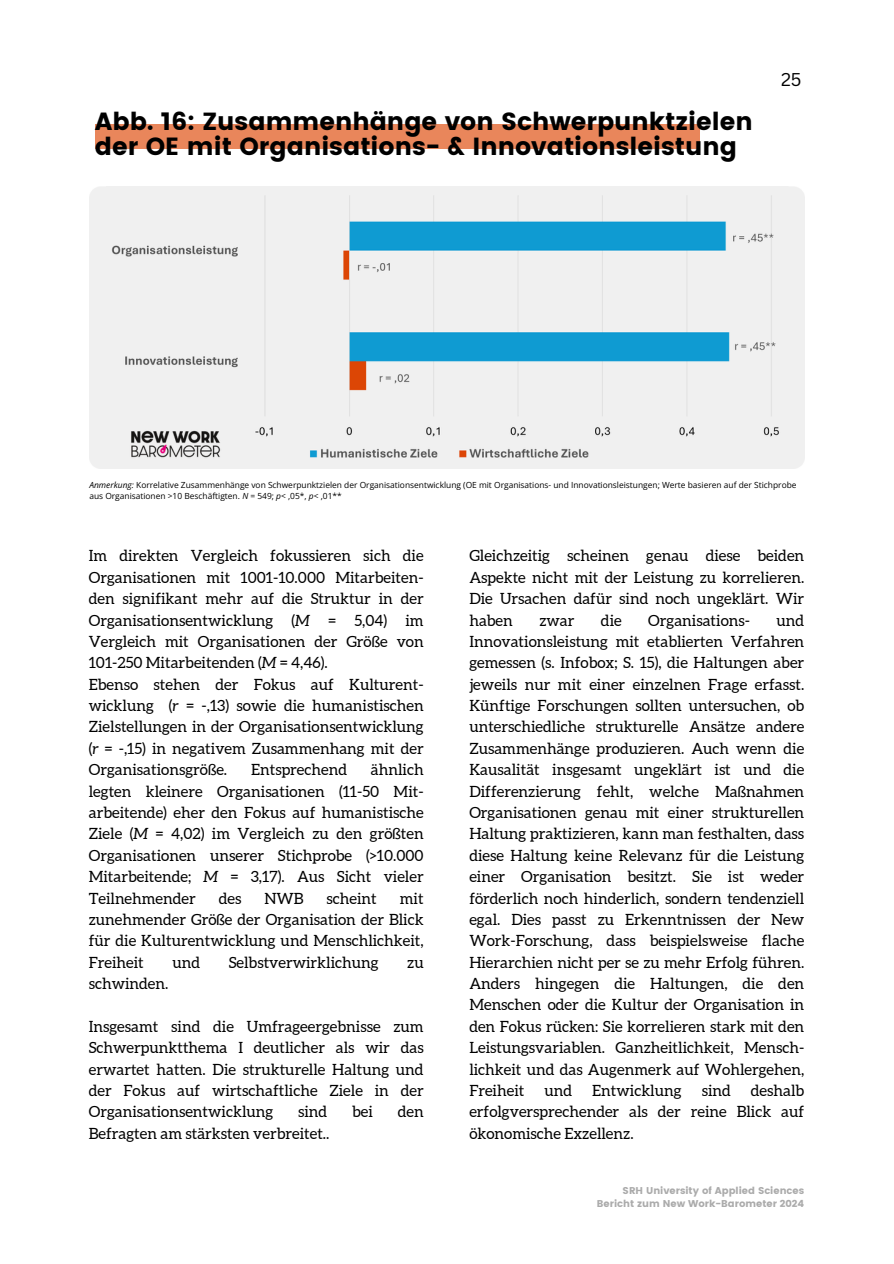
<style>
.page{position:relative;width:894px;height:1264px;background:#fff}
.page>*{position:absolute;margin:0;border:0;box-sizing:border-box;transform-origin:0 0}
.t1{font:24.75px/24.8px "Poppins";color:#000}
.t2{font:18px "Canva Sans";color:#000}
.t3{font:15.45px/21.3px "Aleo";color:#000;text-align:justify}
.t4{font:9.9px/13.5px "Poppins";color:#ababab;text-align:right}
.t5{font:8.4px/11.2px "Open Sans";color:#000}
.s1{font-style:italic}
</style>
<div class="page">
<div style="left:95px;top:124px;width:604px;height:25px;background:#e9865b"></div>
<img style="left:89px;top:186px;width:715px;height:282px">
<h3 class="t1" style="left:95px;top:109px;width:659px">Abb. 16: Zusammenhänge von Schwerpunktzielen der OE mit Organisations- &amp; Innovationsleistung</h3>
<p class="t2" style="left:780px;top:66px;width:22px">25</p>
<p class="t5" style="left:89px;top:479px;width:708px"><span class="s1">Anmerkung:</span> Korrelative Zusammenhänge von Schwerpunktzielen der Organisationsentwicklung (OE mit Organisations- und Innovationsleistungen; Werte basieren auf der Stichprobe aus Organisationen &gt;10 Beschäftigten. <span class="s1">N</span> = 549; <span class="s1">p</span>&lt; ,05*, <span class="s1">p</span>&lt; ,01**</p>
<h1 class="t3" style="left:89px;top:545px;width:336px;text-align:left">Im direkten Vergleich fokussieren sich die Organisationen mit 1001-10.000 Mitarbeiten&shy;den signifikant mehr auf die Struktur in der Organisationsentwicklung (<span class="s1">M</span> = 5,04) im Vergleich mit Organisationen der Größe von 101-250 Mitarbeitenden (<span class="s1">M</span> = 4,46).<br>Ebenso stehen der Fokus auf Kulturent&shy;wicklung (<span class="s1">r</span> = -,13) sowie die humanistischen Zielstellungen in der Organisationsentwicklung (<span class="s1">r</span> = -,15) in negativem Zusammenhang mit der Organisationsgröße.</h1>
<h1 class="t3" style="left:251px;top:759px;width:98px">Entsprechend</h1>
<h1 class="t3" style="left:89px;top:759px;width:336px;text-indent:282px">ähnlich legten kleinere Organisationen (11-50 Mit&shy;arbeitende) eher den Fokus auf humanistische Ziele (<span class="s1">M</span> = 4,02) im Vergleich zu den größten Organisationen unserer Stichprobe (&gt;10.000<br>Mitarbeitende; <span class="s1">M</span> = 3,17). Aus Sicht vieler Teilnehmender</h1>
<h1 class="t3" style="left:219px;top:887px;width:24px">des</h1>
<h1 class="t3" style="left:264px;top:887px;width:41px">NWB</h1>
<h1 class="t3" style="left:326px;top:887px;width:52px">scheint</h1>
<h1 class="t3" style="left:89px;top:887px;width:336px;text-indent:311px">mit zunehmender Größe der Organisation der Blick für die Kulturentwicklung und Menschlichkeit, Freiheit</h1>
<h1 class="t3" style="left:172px;top:951px;width:29px">und</h1>
<h1 class="t3" style="left:229px;top:951px;width:151px">Selbstverwirklichung</h1>
<h1 class="t3" style="left:407px;top:951px;width:18px">zu</h1>
<h1 class="t3" style="left:89px;top:972px;width:81px">schwinden.</h1>
<p class="t3" style="left:89px;top:1015px;width:336px">Insgesamt sind die Umfrageergebnisse zum Schwerpunktthema I deutlicher als wir das erwartet hatten. Die strukturelle Haltung und der Fokus auf wirtschaftliche Ziele in der Organisationsentwicklung</p>
<p class="t3" style="left:298px;top:1101px;width:31px">sind</p>
<p class="t3" style="left:352px;top:1101px;width:22px">bei</p>
<p class="t3" style="left:397px;top:1101px;width:27px">den</p>
<p class="t3" style="left:89px;top:1122px;width:242px">Befragten am stärksten verbreitet..</p>
<p class="t3" style="left:469px;top:545px;width:336px">Gleichzeitig scheinen genau diese beiden Aspekte nicht mit der Leistung zu korrelieren.<br>Die Ursachen dafür sind noch ungeklärt. Wir haben</p>
<p class="t3" style="left:469px;top:609px;width:336px;text-indent:307px">und Innovationsleistung mit etablierten Verfahren gemessen (s. Infobox; S. 15), die Haltungen aber jeweils nur mit einer einzelnen Frage erfasst.<br>Künftige Forschungen sollten untersuchen, ob unterschiedliche strukturelle Ansätze andere Zusammenhänge produzieren. Auch wenn die Kausalität insgesamt ungeklärt ist und die Differenzierung fehlt, welche Maßnahmen Organisationen genau mit einer strukturellen Haltung praktizieren, kann man festhalten, dass diese Haltung keine Relevanz für die Leistung einer Organisation besitzt. Sie ist weder förderlich noch hinderlich, sondern tendenziell egal. Dies passt zu Erkenntnissen der New Work-Forschung, dass beispielsweise flache Hierarchien nicht per se zu mehr Erfolg führen.<br>Anders hingegen die Haltungen, die den Menschen oder die Kultur der Organisation in den Fokus rücken: Sie korrelieren stark mit den Leistungsvariablen. Ganzheitlichkeit, Mensch&shy;lichkeit und das Augenmerk auf Wohlergehen, Freiheit</p>
<p class="t3" style="left:539px;top:609px;width:37px">zwar</p>
<p class="t3" style="left:600px;top:609px;width:22px">die</p>
<p class="t3" style="left:648px;top:609px;width:103px">Organisations-</p>
<p class="t3" style="left:469px;top:1079px;width:336px;text-indent:281px">deshalb erfolgversprechender als der reine Blick auf ökonomische Exzellenz.</p>
<p class="t3" style="left:544px;top:1079px;width:29px">und</p>
<p class="t3" style="left:592px;top:1079px;width:91px">Entwicklung</p>
<p class="t3" style="left:701px;top:1079px;width:31px">sind</p>
<h3 class="t4" style="left:596px;top:1183px;width:209px">SRH University of Applied Sciences<br>Bericht zum New Work-Barometer 2024</h3>
</div>
